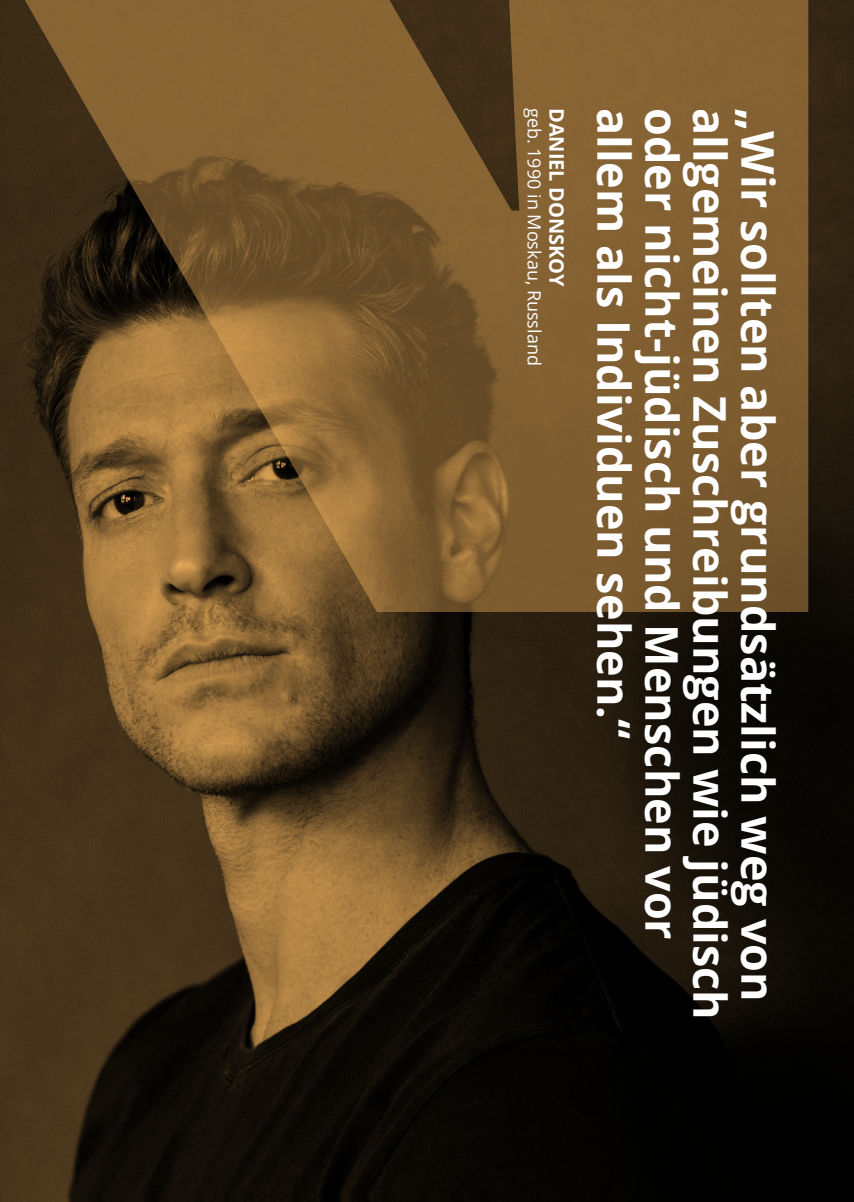
<style>
.page{position:relative;width:854px;height:1202px;background:#fff}
.page>*{position:absolute;margin:0;border:0;box-sizing:border-box;transform-origin:0 0}
.t1{font:700 45px "Open Sans";color:#fff}
.t2{font:700 20px "Open Sans";color:#fff}
.t3{font:18px "Open Sans";color:#fff}
</style>
<div class="page">
<img style="left:0;top:0;width:853px;height:1202px">
<svg style="left:0;top:0;width:808px;height:612px;background:#77582d"></svg>
<p class="t3" style="left:546px;top:108px;width:259px;rotate:90deg">geb. 1990 in Moskau, Russland</p>
<p class="t2" style="left:570px;top:108px;width:180px;rotate:90deg">DANIEL DONSKOY</p>
<p class="t1" style="left:645px;top:108px;width:633px;rotate:90deg">allem als Individuen sehen.“</p>
<p class="t1" style="left:693px;top:108px;width:834px;rotate:90deg">oder nicht-jüdisch und Menschen vor</p>
<p class="t1" style="left:741px;top:108px;width:914px;rotate:90deg">allgemeinen Zuschreibungen wie jüdisch</p>
<p class="t1" style="left:789px;top:108px;width:895px;rotate:90deg">„Wir sollten aber grundsätzlich weg von</p>
</div>
